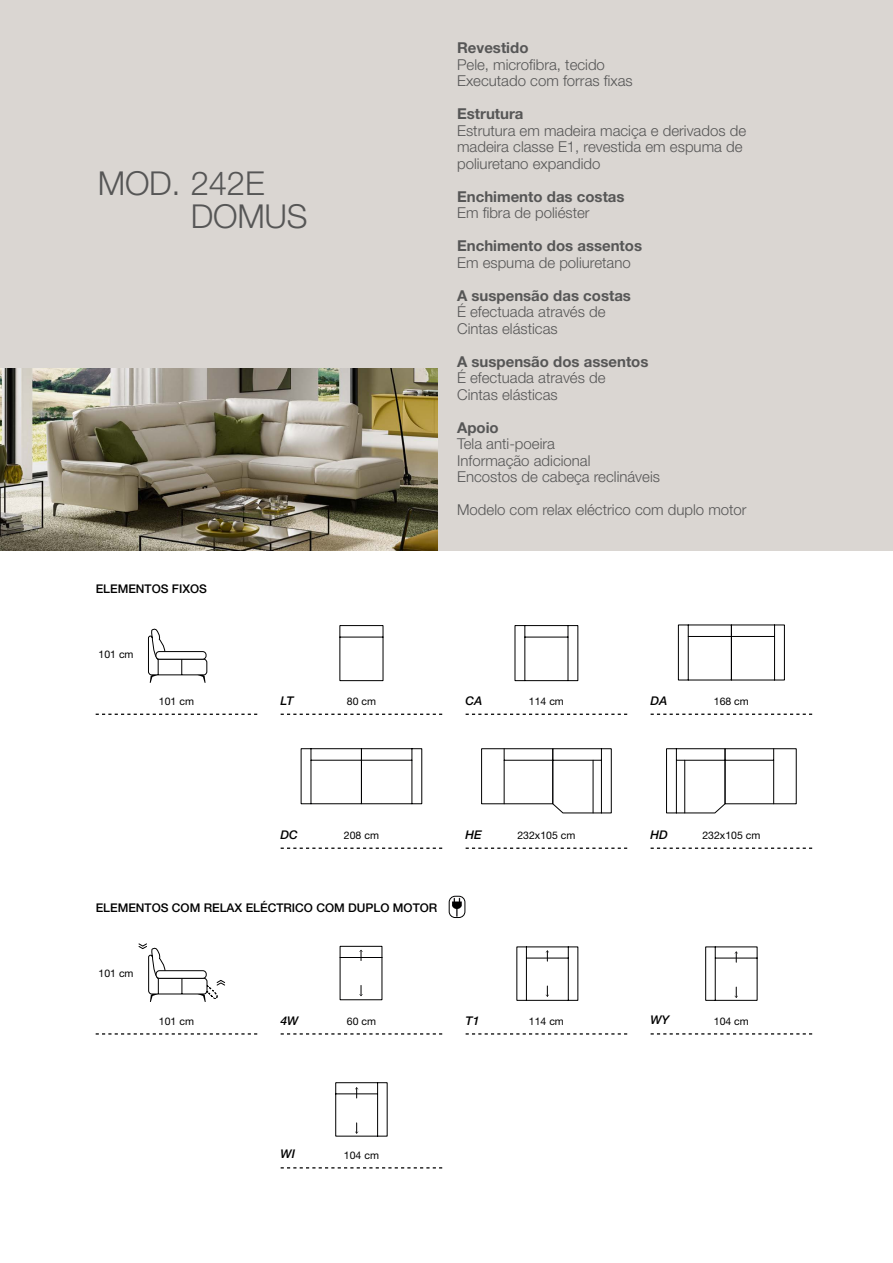
<style>
.page{position:relative;width:893px;height:1263px;background:#fff}
.page>*{position:absolute;margin:0;border:0;box-sizing:border-box;transform-origin:0 0}
.t1{font:300 33px/33px "Helvetica Neue LT Std";letter-spacing:-.01em;color:#565656}
.t2{font:300 15px/16.5px "Helvetica Neue LT Std";color:#565656}
.t3{font:700 15px "Helvetica Neue LT Std";color:#565656}
.t4{font:500 12px "Helvetica Neue LT Std";color:#000}
.t5{font:italic 500 12px "Helvetica Neue LT Std";color:#000}
.t6{font:10.5px "Helvetica Neue LT Std";color:#000}
</style>
<div class="page">
<div style="left:0;top:0;width:893px;height:550px;background:#dad6d2"></div>
<img style="left:0;top:369px;width:438px;height:181px">
<svg style="left:281px;top:714px;width:161px;height:1px"></svg>
<svg style="left:281px;top:1033px;width:161px;height:1px"></svg>
<svg style="left:466px;top:714px;width:161px;height:1px"></svg>
<svg style="left:466px;top:1033px;width:161px;height:1px"></svg>
<svg style="left:96px;top:714px;width:161px;height:1px"></svg>
<svg style="left:96px;top:1033px;width:161px;height:1px"></svg>
<svg style="left:466px;top:847px;width:161px;height:2px"></svg>
<svg style="left:651px;top:714px;width:161px;height:1px"></svg>
<svg style="left:651px;top:1033px;width:161px;height:1px"></svg>
<svg style="left:651px;top:847px;width:161px;height:2px"></svg>
<svg style="left:281px;top:847px;width:161px;height:2px"></svg>
<svg style="left:281px;top:1167px;width:161px;height:1px"></svg>
<svg style="left:148px;top:628px;width:59px;height:55px"></svg>
<div style="left:156px;top:651px;width:50px;height:8px;background:#fff;border-radius:3px"></div>
<div style="left:156px;top:651px;width:50px;height:8px;border:1px solid #000;border-radius:3px"></div>
<svg style="left:339px;top:625px;width:44px;height:56px"></svg>
<svg style="left:514px;top:625px;width:64px;height:56px"></svg>
<svg style="left:678px;top:624px;width:107px;height:56px"></svg>
<svg style="left:301px;top:748px;width:121px;height:56px"></svg>
<div style="left:481px;top:748px;width:72px;height:56px;border:1px solid #000001"></div>
<svg style="left:504px;top:748px;width:108px;height:65px"></svg>
<hr style="left:593px;top:760px;width:1px;height:53px;background:#000001">
<svg style="left:666px;top:748px;width:108px;height:65px"></svg>
<hr style="left:684px;top:760px;width:1px;height:53px;background:#000001">
<svg style="left:705px;top:946px;width:53px;height:55px"></svg>
<svg style="left:335px;top:1082px;width:53px;height:54px"></svg>
<svg style="left:138px;top:943px;width:87px;height:59px"></svg>
<svg style="left:516px;top:946px;width:62px;height:55px"></svg>
<svg style="left:340px;top:946px;width:42px;height:54px"></svg>
<img style="left:448px;top:895px;width:13px;height:21px">
<div style="left:449px;top:896px;width:16px;height:22px;border:1px solid #000;border-radius:6px"></div>
<h1 class="t1" style="left:191px;top:166px;width:118px;text-indent:-93px">MOD. 242E<br>DOMUS</h1>
<p class="t4" style="left:96px;top:582px;width:113px">ELEMENTOS FIXOS</p>
<p class="t6" style="left:99px;top:647px;width:37px">101 cm</p>
<p class="t6" style="left:159px;top:695px;width:37px">101 cm</p>
<p class="t5" style="left:281px;top:693px;width:15px">LT</p>
<p class="t6" style="left:347px;top:695px;width:31px">80 cm</p>
<p class="t3" style="left:457px;top:39px;width:73px">Revestido</p>
<p class="t2" style="left:457px;top:56px;width:177px">Pele, microfibra, tecido<br>Executado com forras fixas</p>
<p class="t3" style="left:457px;top:105px;width:68px">Estrutura</p>
<p class="t2" style="left:457px;top:122px;width:290px">Estrutura em madeira maciça e derivados de madeira classe E1, revestida em espuma de poliuretano expandido</p>
<p class="t3" style="left:457px;top:187px;width:169px">Enchimento das costas</p>
<p class="t2" style="left:457px;top:204px;width:134px">Em fibra de poliéster</p>
<p class="t3" style="left:457px;top:237px;width:186px">Enchimento dos assentos</p>
<p class="t2" style="left:457px;top:254px;width:175px">Em espuma de poliuretano</p>
<p class="t3" style="left:457px;top:286px;width:175px">A suspensão das costas</p>
<p class="t2" style="left:457px;top:303px;width:150px">É efectuada através de<br>Cintas elásticas</p>
<p class="t3" style="left:457px;top:352px;width:193px">A suspensão dos assentos</p>
<p class="t2" style="left:457px;top:369px;width:150px">É efectuada através de<br>Cintas elásticas</p>
<p class="t3" style="left:457px;top:418px;width:43px">Apoio</p>
<p class="t2" style="left:457px;top:435px;width:204px">Tela anti-poeira<br>Informação adicional<br>Encostos de cabeça reclináveis</p>
<p class="t2" style="left:457px;top:501px;width:291px">Modelo com relax eléctrico com duplo motor</p>
<p class="t5" style="left:466px;top:693px;width:18px">CA</p>
<p class="t6" style="left:529px;top:695px;width:37px">114 cm</p>
<p class="t5" style="left:651px;top:693px;width:18px">DA</p>
<p class="t6" style="left:714px;top:695px;width:37px">168 cm</p>
<p class="t5" style="left:281px;top:827px;width:19px">DC</p>
<p class="t6" style="left:344px;top:829px;width:37px">208 cm</p>
<p class="t5" style="left:466px;top:827px;width:18px">HE</p>
<p class="t6" style="left:517px;top:829px;width:59px">232x105 cm</p>
<p class="t5" style="left:651px;top:827px;width:19px">HD</p>
<p class="t6" style="left:702px;top:829px;width:59px">232x105 cm</p>
<p class="t4" style="left:96px;top:901px;width:343px">ELEMENTOS COM RELAX ELÉCTRICO COM DUPLO MOTOR</p>
<p class="t6" style="left:99px;top:967px;width:37px">101 cm</p>
<p class="t6" style="left:159px;top:1014px;width:37px">101 cm</p>
<p class="t5" style="left:281px;top:1013px;width:19px">4W</p>
<p class="t6" style="left:347px;top:1014px;width:31px">60 cm</p>
<p class="t5" style="left:466px;top:1013px;width:15px">T1</p>
<p class="t6" style="left:529px;top:1014px;width:37px">114 cm</p>
<p class="t5" style="left:651px;top:1013px;width:20px">WY</p>
<p class="t6" style="left:714px;top:1014px;width:37px">104 cm</p>
<p class="t5" style="left:281px;top:1147px;width:16px">WI</p>
<p class="t6" style="left:344px;top:1148px;width:37px">104 cm</p>
</div>
